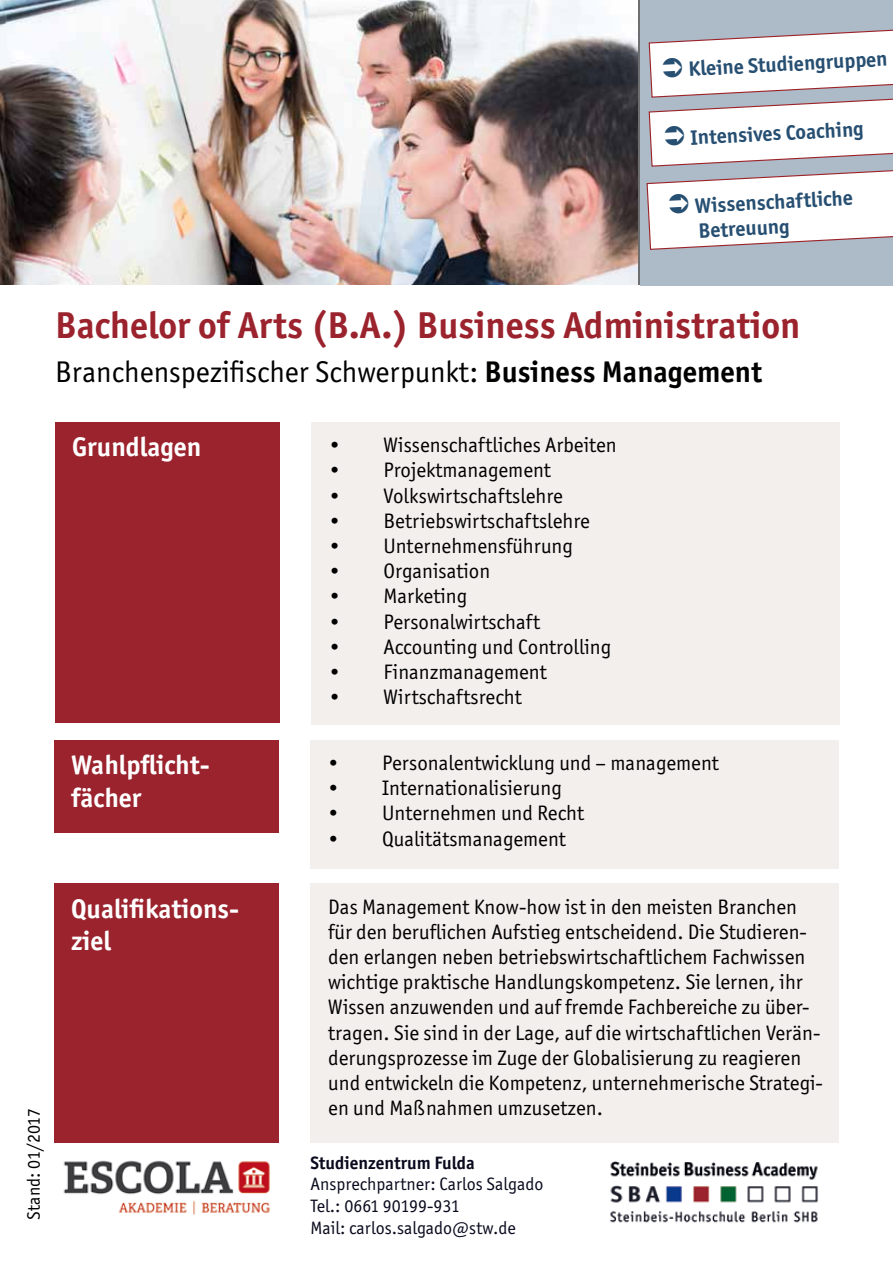
<style>
.page{position:relative;width:893px;height:1263px;background:#fff}
.page>*{position:absolute;margin:0;border:0;box-sizing:border-box;transform-origin:0 0}
.t1{font:700 37.5px "Officina Sans ITC Std";color:#9b232d}
.t2{font:30px "Officina Sans ITC Std";color:#010100}
.t3{font:700 27px/32.4px "Officina Sans ITC Std";color:#fff}
.t4{font:21px/25.2px "Officina Sans ITC Std";color:#010101}
.t5{font:700 21px/25.2px "Officina Sans ITC Std";color:#274f72}
.t6{font:18px/21.6px "Officina Sans ITC Std";color:#090a1d}
.t7{font:700 18px "Officina Sans ITC Std";color:#090a1d}
.t8{font:18px "Officina Sans ITC Std";letter-spacing:-.01em;color:#010101}
.s1{font-weight:700}
</style>
<div class="page">
<div style="left:55px;top:422px;width:225px;height:301px;background:#9b232d"></div>
<div style="left:311px;top:422px;width:528px;height:303px;background:#f3efec"></div>
<img style="left:0;top:0;width:637px;height:285px">
<div style="left:640px;top:0;width:252px;height:285px;background:#adbac7"></div>
<div style="left:54px;top:740px;width:225px;height:92px;background:#9b232d"></div>
<div style="left:310px;top:740px;width:528px;height:128px;background:#f3efec"></div>
<div style="left:54px;top:883px;width:225px;height:260px;background:#9b232d"></div>
<div style="left:310px;top:883px;width:528px;height:260px;background:#f3efec"></div>
<img style="left:609px;top:1161px;width:209px;height:62px">
<img style="left:63px;top:1160px;width:207px;height:55px">
<svg style="left:646px;top:28px;width:247px;height:222px"></svg>
<p class="t5" style="left:688px;top:56px;width:201px;rotate:-3deg">Kleine Studiengruppen</p>
<p class="t5" style="left:690px;top:125px;width:175px;rotate:-3deg">Intensives Coaching</p>
<p class="t5" style="left:694px;top:193px;width:160px;rotate:-3deg">Wissenschaftliche<br>Betreuung</p>
<h1 class="t1" style="left:55px;top:302px;width:747px">Bachelor of Arts (B.A.) Business Administration</h1>
<h2 class="t2" style="left:55px;top:354px;width:708px">Branchenspezifischer Schwerpunkt: <span class="s1">Business Management</span></h2>
<p class="t3" style="left:72px;top:431px;width:131px">Grundlagen</p>
<p class="t4" style="left:330px;top:432px;width:289px">• Wissenschaftliches Arbeiten</p>
<p class="t4" style="left:330px;top:458px;width:223px">• Projektmanagement</p>
<p class="t4" style="left:330px;top:483px;width:235px">• Volkswirtschaftslehre</p>
<p class="t4" style="left:330px;top:508px;width:262px">• Betriebswirtschaftslehre</p>
<p class="t4" style="left:330px;top:533px;width:245px">• Unternehmensführung</p>
<p class="t4" style="left:330px;top:558px;width:162px">• Organisation</p>
<p class="t4" style="left:330px;top:584px;width:139px">• Marketing</p>
<p class="t4" style="left:330px;top:609px;width:212px">• Personalwirtschaft</p>
<p class="t4" style="left:330px;top:634px;width:283px">• Accounting und Controlling</p>
<p class="t4" style="left:330px;top:659px;width:219px">• Finanzmanagement</p>
<p class="t4" style="left:330px;top:684px;width:194px">• Wirtschaftsrecht</p>
<p class="t8" style="left:23px;top:1219px;width:113px;rotate:-90deg">Stand: 01/2017</p>
<p class="t3" style="left:71px;top:749px;width:140px">Wahlpflicht&shy;fächer</p>
<p class="t4" style="left:328px;top:750px;width:392px">• Personalentwicklung und – management</p>
<p class="t4" style="left:328px;top:775px;width:235px">• Internationalisierung</p>
<p class="t4" style="left:328px;top:801px;width:257px">• Unternehmen und Recht</p>
<p class="t4" style="left:328px;top:826px;width:239px">• Qualitätsmanagement</p>
<p class="t3" style="left:71px;top:892px;width:170px">Qualifikations&shy;ziel</p>
<p class="t4" style="left:328px;top:894px;width:496px">Das Management Know-how ist in den meisten Branchen für den beruflichen Aufstieg entscheidend. Die Studieren&shy;den erlangen neben betriebswirtschaftlichem Fachwissen wichtige praktische Handlungskompetenz. Sie lernen, ihr Wissen anzuwenden und auf fremde Fachbereiche zu über&shy;tragen. Sie sind in der Lage, auf die wirtschaftlichen Verän&shy;derungsprozesse im Zuge der Globalisierung zu reagieren und entwickeln die Kompetenz, unternehmerische Strategi&shy;en und Maßnahmen umzusetzen.</p>
<p class="t7" style="left:310px;top:1151px;width:166px">Studienzentrum Fulda</p>
<p class="t6" style="left:310px;top:1173px;width:235px">Ansprechpartner: Carlos Salgado<br>Tel.: 0661 90199-931<br>Mail: carlos.salgado@stw.de</p>
</div>
